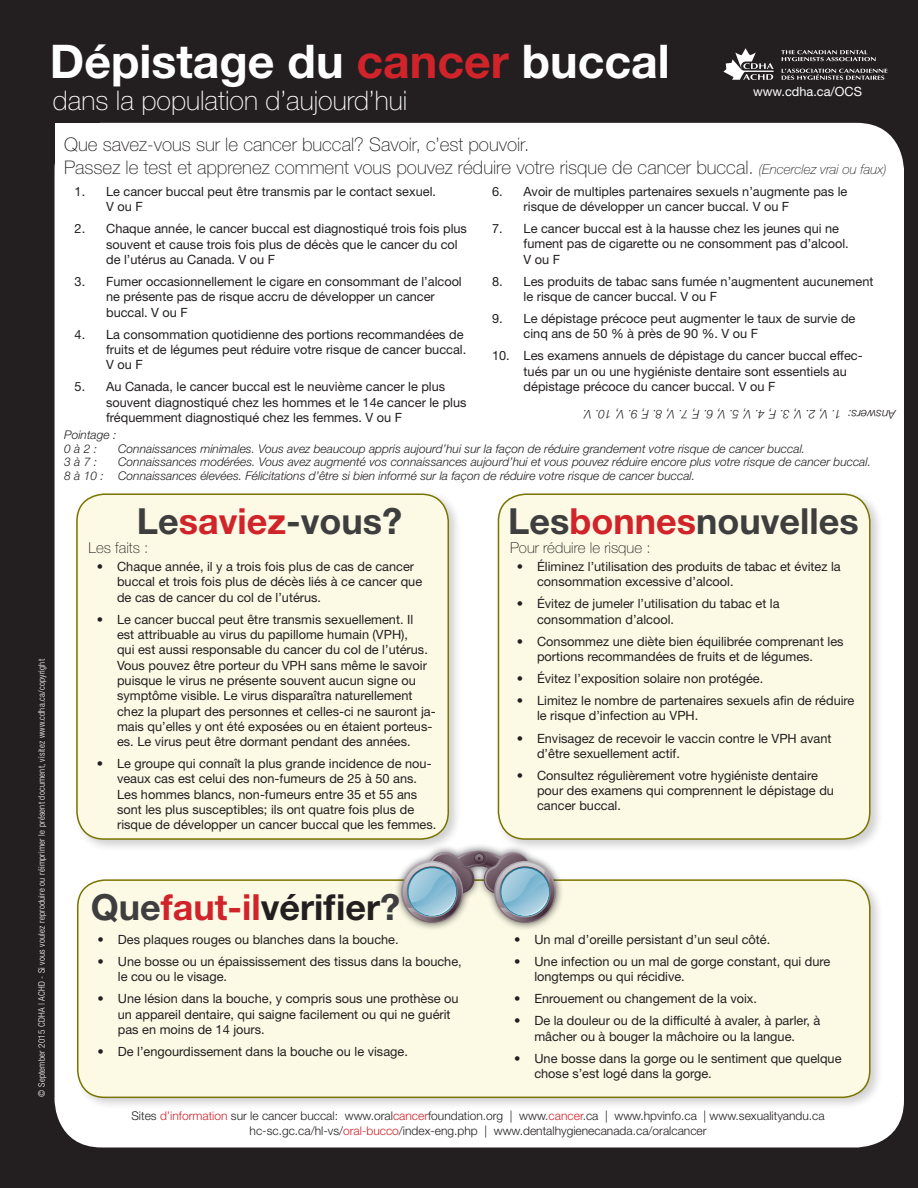
<style>
.page{position:relative;width:918px;height:1188px;background:#231f20}
.page>*{position:absolute;margin:0;border:0;box-sizing:border-box;transform-origin:0 0}
.fact_sheet_title{font:700 46.5px "Helvetica Neue LT Std";color:#fff}
.t1{font:700 36px "Helvetica Neue LT Std";color:#3e3e3f}
.t2{font:700 36px "Helvetica Neue LT Std";color:#231f20}
.for_today_s_populati{font:100 27px "Helvetica Neue LT Std";color:#fff}
.IntroText{font:100 18.75px/22.5px "Helvetica Neue LT Std";color:#231f20}
.IntroText-2{font:100 15px "Helvetica Neue LT Std";color:#231f20}
.t3{font:12.75px/15.3px "Helvetica Neue LT Std";color:#231f20}
.body{font:12.75px "Helvetica Neue LT Std";color:#fff}
.smaller{font:italic 300 12px/13.5px "Helvetica Neue LT Std";color:#231f20}
.smaller-2{font:300 12px "Helvetica Neue LT Std";color:#231f20}
.t4{font:300 condensed 9px "Helvetica Neue LT Std";letter-spacing:.025em;color:#fff}
.s1{color:#d1232a}
.s2{font-style:italic;font-size:13.5px}
.s3{color:#3e3e3f}
</style>
<div class="page">
<div style="left:55px;top:123px;width:849px;height:1025px;background:#fff;border-radius:47px"></div>
<div style="left:55px;top:123px;width:61px;height:65px;background:#fff"></div>
<div style="left:73px;top:490px;width:389px;height:362px;background:#231f20;opacity:.21"></div>
<div style="left:77px;top:494px;width:371px;height:345px;background:#fcfae5;border-radius:27px"></div>
<div style="left:76px;top:494px;width:373px;height:346px;border:2px solid #797400;border-radius:27px"></div>
<div style="left:495px;top:490px;width:389px;height:362px;background:#231f20;opacity:.21"></div>
<div style="left:498px;top:494px;width:372px;height:345px;background:#fcfae5;border-radius:27px"></div>
<div style="left:498px;top:494px;width:373px;height:346px;border:2px solid #797400;border-radius:27px"></div>
<svg style="left:781px;top:50px;width:95px;height:11px"></svg>
<svg style="left:782px;top:69px;width:105px;height:11px"></svg>
<svg style="left:723px;top:48px;width:51px;height:32px"></svg>
<div style="left:74px;top:876px;width:810px;height:235px;background:#231f20;opacity:.21"></div>
<div style="left:78px;top:880px;width:792px;height:217px;background:#fcfae5;border-radius:27px"></div>
<div style="left:77px;top:879px;width:794px;height:219px;border:2px solid #797400;border-radius:27px"></div>
<div style="left:394px;top:843px;width:170px;height:88px;background:#231f20;opacity:.75"></div>
<svg style="left:400px;top:851px;width:159px;height:73px"></svg>
<p class="fact_sheet_title" style="left:50px;top:33px;width:621px">Dépistage du <span class="s1">cancer</span> buccal</p>
<p class="for_today_s_populati" style="left:53px;top:85px;width:356px">dans la population d’aujourd’hui</p>
<p class="body" style="left:753px;top:84px;width:110px">www.cdha.ca/OCS</p>
<p class="IntroText" style="left:64px;top:134px;width:824px">Que savez-vous sur le cancer buccal? Savoir, c’est pouvoir.<br>Passez le test et apprenez comment vous pouvez réduire votre risque de cancer buccal. <span class="s2">(Encerclez vrai ou faux)</span></p>
<p class="t3" style="left:106px;top:184px;width:331px;text-indent:-32px">1. Le cancer buccal peut être transmis par le contact sexuel.<br>V ou F</p>
<p class="t3" style="left:106px;top:221px;width:362px;text-indent:-32px">2. Chaque année, le cancer buccal est diagnostiqué trois fois plus souvent et cause trois fois plus de décès que le cancer du col de l’utérus au Canada. V ou F</p>
<p class="t3" style="left:106px;top:274px;width:357px;text-indent:-32px">3. Fumer occasionnellement le cigare en consommant de l’alcool ne présente pas de risque accru de développer un cancer buccal. V ou F</p>
<p class="t3" style="left:106px;top:326px;width:362px;text-indent:-32px">4. La consommation quotidienne des portions recommandées de fruits et de légumes peut réduire votre risque de cancer buccal.<br>V ou F</p>
<p class="t3" style="left:106px;top:379px;width:362px;text-indent:-32px">5. Au Canada, le cancer buccal est le neuvième cancer le plus souvent diagnostiqué chez les hommes et le 14e cancer le plus fréquemment diagnostiqué chez les femmes. V ou F</p>
<p class="t3" style="left:524px;top:183px;width:325px;text-indent:-32px">6. Avoir de multiples partenaires sexuels n’augmente pas le risque de développer un cancer buccal. V ou F</p>
<p class="t3" style="left:524px;top:221px;width:327px;text-indent:-32px">7. Le cancer buccal est à la hausse chez les jeunes qui ne fument pas de cigarette ou ne consomment pas d’alcool.<br>V ou F</p>
<p class="t3" style="left:524px;top:273px;width:351px;text-indent:-32px">8. Les produits de tabac sans fumée n’augmentent aucunement le risque de cancer buccal. V ou F</p>
<p class="t3" style="left:524px;top:311px;width:333px;text-indent:-32px">9. Le dépistage précoce peut augmenter le taux de survie de cinq ans de 50 % à près de 90 %. V ou F</p>
<p class="t3" style="left:524px;top:348px;width:341px;text-indent:-32px">10. Les examens annuels de dépistage du cancer buccal effec&shy;tués par un ou une hygiéniste dentaire sont essentiels au dépistage précoce du cancer buccal. V ou F</p>
<p class="smaller" style="left:896px;top:421px;width:315px;rotate:-180deg">Answers: 1. V, 2. V, 3. F, 4. V, 5. V, 6. F, 7. V, 8. F, 9. V, 10. V.</p>
<p class="t4" style="left:36px;top:1097px;width:439px;rotate:-90deg">© September 2015 CDHA | ACHD - Si vous voulez reproduire ou réimprimer le présent document, visitez www.cdha.ca/copyright</p>
<p class="smaller" style="left:64px;top:428px;width:54px">Pointage :<br>0 à 2 :</p>
<p class="smaller" style="left:118px;top:441px;width:689px">Connaissances minimales. Vous avez beaucoup appris aujourd’hui sur la façon de réduire grandement votre risque de cancer buccal.</p>
<p class="smaller" style="left:64px;top:455px;width:34px">3 à 7 :</p>
<p class="smaller" style="left:64px;top:455px;width:808px;text-indent:54px">Connaissances modérées. Vous avez augmenté vos connaissances aujourd’hui et vous pouvez réduire encore plus votre risque de cancer buccal.<br>8 à 10 : Connaissances élevées. Félicitations d’être si bien informé sur la façon de réduire votre risque de cancer buccal.</p>
<p class="t1" style="left:137px;top:499px;width:267px">Le<span class="s1">saviez</span>-vous?</p>
<p class="t1" style="left:508px;top:499px;width:352px">Les<span class="s1">bonnes</span>nouvelles</p>
<p class="t3" style="left:117px;top:559px;width:307px;text-indent:-20px">• Chaque année, il y a trois fois plus de cas de cancer buccal et trois fois plus de décès liés à ce cancer que de cas de cancer du col de l’utérus.</p>
<p class="t3" style="left:117px;top:611px;width:320px;text-indent:-20px">• Le cancer buccal peut être transmis sexuellement. Il<br>est attribuable au virus du papillome humain (VPH),<br>qui est aussi responsable du cancer du col de l’utérus.<br>Vous pouvez être porteur du VPH sans même le savoir puisque le virus ne présente souvent aucun signe ou symptôme visible. Le virus disparaîtra naturellement chez la plupart des personnes et celles-ci ne sauront ja&shy;mais qu’elles y ont été exposées ou en étaient porteus&shy;es. Le virus peut être dormant pendant des années.</p>
<p class="t3" style="left:117px;top:756px;width:321px;text-indent:-20px">• Le groupe qui connaît la plus grande incidence de nou&shy;veaux cas est celui des non-fumeurs de 25 à 50 ans.<br>Les hommes blancs, non-fumeurs entre 35 et 55 ans sont les plus susceptibles; ils ont quatre fois plus de risque de développer un cancer buccal que les femmes.</p>
<p class="IntroText-2" style="left:89px;top:540px;width:61px">Les faits :</p>
<p class="IntroText-2" style="left:510px;top:540px;width:142px">Pour réduire le risque :</p>
<p class="t3" style="left:537px;top:559px;width:305px;text-indent:-20px">• Éliminez l’utilisation des produits de tabac et évitez la consommation excessive d’alcool.</p>
<p class="t3" style="left:537px;top:596px;width:244px;text-indent:-20px">• Évitez de jumeler l’utilisation du tabac et la consommation d’alcool.</p>
<p class="t3" style="left:537px;top:633px;width:308px;text-indent:-20px">• Consommez une diète bien équilibrée comprenant les portions recommandées de fruits et de légumes.</p>
<p class="t3" style="left:517px;top:671px;width:248px">• Évitez l’exposition solaire non protégée.</p>
<p class="t3" style="left:537px;top:693px;width:319px;text-indent:-20px">• Limitez le nombre de partenaires sexuels afin de réduire le risque d’infection au VPH.</p>
<p class="t3" style="left:537px;top:730px;width:296px;text-indent:-20px">• Envisagez de recevoir le vaccin contre le VPH avant d’être sexuellement actif.</p>
<p class="t3" style="left:537px;top:768px;width:298px;text-indent:-20px">• Consultez régulièrement votre hygiéniste dentaire pour des examens qui comprennent le dépistage du cancer buccal.</p>
<p class="t2" style="left:91px;top:885px;width:311px"><span class="s3">Que</span><span class="s1">faut-il</span>vérifier<span class="s3">?</span></p>
<p class="t3" style="left:98px;top:932px;width:303px">• Des plaques rouges ou blanches dans la bouche.</p>
<p class="t3" style="left:118px;top:954px;width:345px;text-indent:-20px">• Une bosse ou un épaississement des tissus dans la bouche, le cou ou le visage.</p>
<p class="t3" style="left:118px;top:991px;width:342px;text-indent:-20px">• Une lésion dans la bouche, y compris sous une prothèse ou un appareil dentaire, qui saigne facilement ou qui ne guérit pas en moins de 14 jours.</p>
<p class="t3" style="left:98px;top:1044px;width:312px">• De l’engourdissement dans la bouche ou le visage.</p>
<p class="t3" style="left:514px;top:932px;width:258px">• Un mal d’oreille persistant d’un seul côté.</p>
<p class="t3" style="left:534px;top:954px;width:298px;text-indent:-20px">• Une infection ou un mal de gorge constant, qui dure longtemps ou qui récidive.</p>
<p class="t3" style="left:514px;top:991px;width:244px">• Enrouement ou changement de la voix.</p>
<p class="t3" style="left:514px;top:1013px;width:308px;text-align:center">• De la douleur ou de la difficulté à avaler, à parler, à mâcher ou à bouger la mâchoire ou la langue.</p>
<p class="t3" style="left:534px;top:1050px;width:309px;text-indent:-20px">• Une bosse dans la gorge ou le sentiment que quelque chose s’est logé dans la gorge.</p>
<p class="smaller-2" style="left:131px;top:1108px;width:695px">Sites <span class="s1">d’information</span> sur le cancer buccal: www.oral<span class="s1">cancer</span>foundation.org | www.<span class="s1">cancer</span>.ca | www.hpvinfo.ca | www.sexualityandu.ca</p>
<p class="smaller-2" style="left:250px;top:1124px;width:459px">hc-sc.gc.ca/hl-vs/<span class="s1">oral-bucco</span>/index-eng.php | www.dentalhygienecanada.ca/oralcancer</p>
</div>
